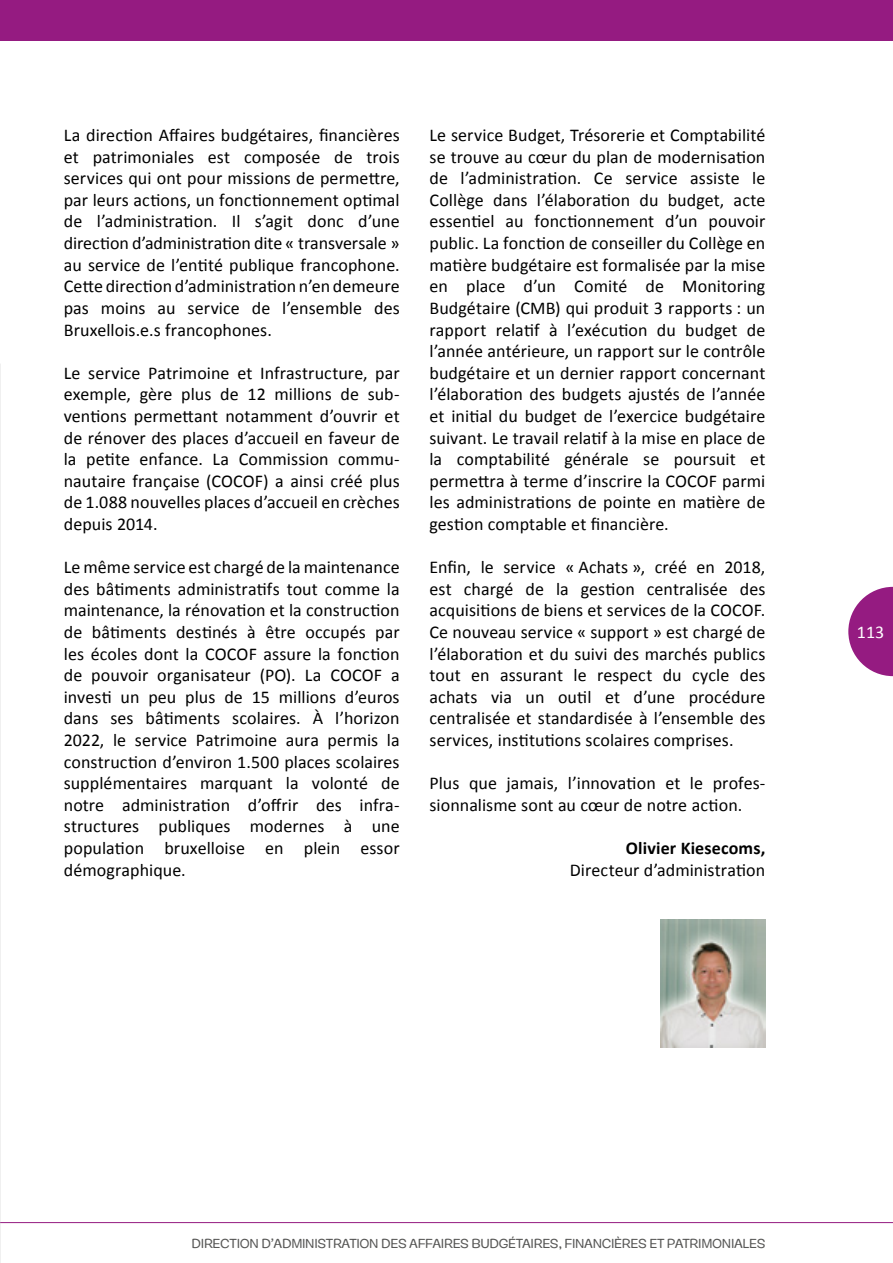
<style>
.page{position:relative;width:893px;height:1263px;background:#fff}
.page>*{position:absolute;margin:0;border:0;box-sizing:border-box;transform-origin:0 0}
._1__Texte{font:18px/21.6px "Calibri";letter-spacing:.005em;color:#000;text-align:justify}
._1__Texte_Bold{font:700 18px "Calibri";letter-spacing:.01em;color:#000}
.t1{font:18px "Calibri";color:#fff}
.t2{font:13.5px "Mija";letter-spacing:-.025em;color:#575756}
</style>
<div class="page">
<div style="left:0;top:0;width:893px;height:40px;background:#951b81"></div>
<svg style="left:848px;top:587px;width:45px;height:89px"></svg>
<hr style="left:0;top:1222px;width:893px;height:1px;background:#951b81">
<img style="left:661px;top:920px;width:104px;height:127px">
<img style="left:0;top:364px;width:1px;height:899px">
<p class="_1__Texte" style="left:64px;top:124px;width:337px">La direction Affaires budgétaires, financières et patrimoniales est composée de trois services qui ont pour missions de permettre, par leurs actions, un fonctionnement optimal de l’administration. Il s’agit donc d’une direction d’administration dite « transversale » au service de l’entité publique francophone.<br>Cette direction d’administration n’en demeure pas moins au service de l’ensemble des Bruxellois.e.s francophones.</p>
<p class="_1__Texte" style="left:64px;top:362px;width:337px">Le service Patrimoine et Infrastructure, par exemple, gère plus de 12 millions de sub&shy;ventions permettant notamment d’ouvrir et de rénover des places d’accueil en faveur de la petite enfance. La Commission commu&shy;nautaire française (COCOF) a ainsi créé plus de 1.088 nouvelles places d’accueil en crèches depuis 2014.</p>
<p class="_1__Texte" style="left:64px;top:556px;width:337px">Le même service est chargé de la maintenance des bâtiments administratifs tout comme la maintenance, la rénovation et la construction de bâtiments destinés à être occupés par les écoles dont la COCOF assure la fonction de pouvoir organisateur (PO). La COCOF a investi un peu plus de 15 millions d’euros dans ses bâtiments scolaires. À l’horizon 2022, le service Patrimoine aura permis la construction d’environ 1.500 places scolaires supplémentaires marquant la volonté de notre administration d’offrir des infra&shy;structures publiques modernes à une population bruxelloise en plein essor démographique.</p>
<p class="_1__Texte" style="left:429px;top:124px;width:337px">Le service Budget, Trésorerie et Comptabilité se trouve au cœur du plan de modernisation de l’administration. Ce service assiste le Collège dans l’élaboration du budget, acte essentiel au fonctionnement d’un pouvoir public. La fonction de conseiller du Collège en matière budgétaire est formalisée par la mise en place d’un Comité de Monitoring Budgétaire (CMB) qui produit 3 rapports : un rapport relatif à l’exécution du budget de l’année antérieure, un rapport sur le contrôle budgétaire et un dernier rapport concernant l’élaboration des budgets ajustés de l’année et initial du budget de l’exercice budgétaire suivant. Le travail relatif à la mise en place de la comptabilité générale se poursuit et permettra à terme d’inscrire la COCOF parmi les administrations de pointe en matière de gestion comptable et financière.</p>
<p class="_1__Texte" style="left:429px;top:556px;width:337px">Enfin, le service « Achats », créé en 2018, est chargé de la gestion centralisée des acquisitions de biens et services de la COCOF.<br>Ce nouveau service « support » est chargé de l’élaboration et du suivi des marchés publics tout en assurant le respect du cycle des achats via un outil et d’une procédure centralisée et standardisée à l’ensemble des services, institutions scolaires comprises.</p>
<p class="_1__Texte" style="left:429px;top:772px;width:336px">Plus que jamais, l’innovation et le profes&shy;sionnalisme sont au cœur de notre action.</p>
<p class="_1__Texte_Bold" style="left:626px;top:836px;width:141px">Olivier Kiesecoms,</p>
<p class="_1__Texte" style="left:570px;top:859px;width:197px">Directeur d’administration</p>
<p class="t1" style="left:857px;top:621px;width:29px">113</p>
<p class="t2" style="left:192px;top:1235px;width:575px">DIRECTION D’ADMINISTRATION DES AFFAIRES BUDGÉTAIRES, FINANCIÈRES ET PATRIMONIALES</p>
</div>
